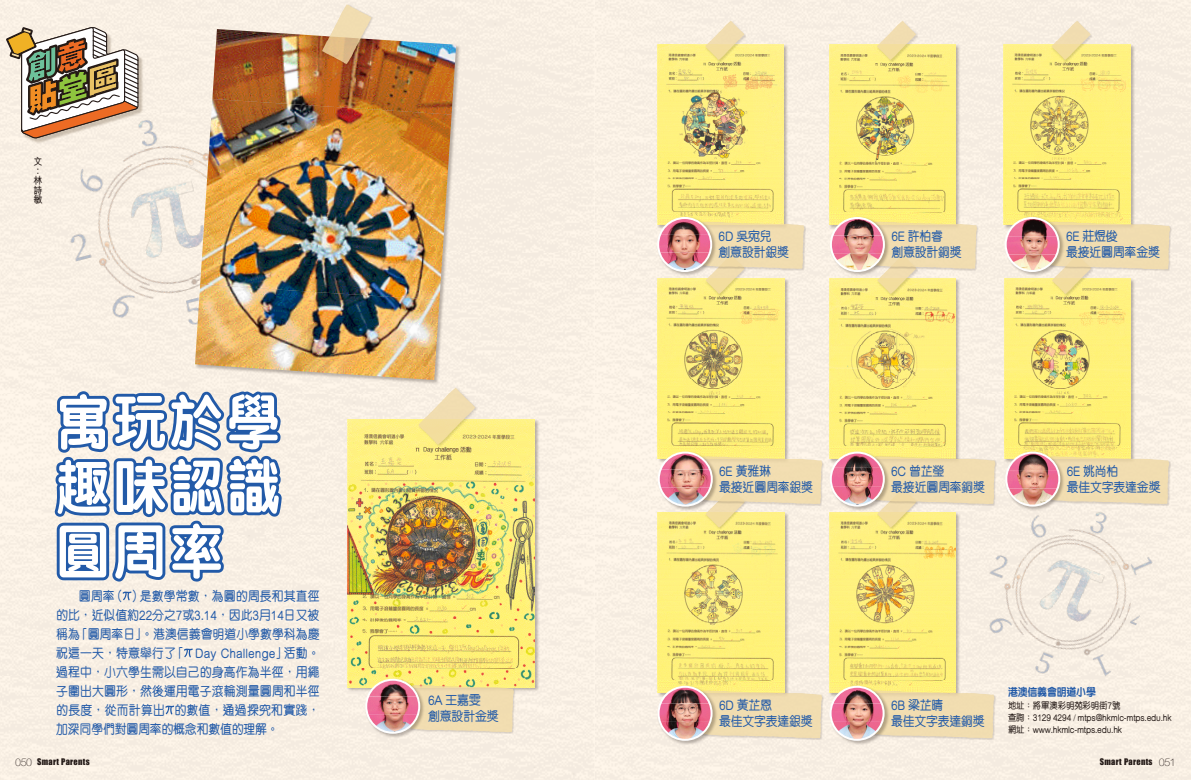
<style>
.page{position:relative;width:1191px;height:780px;background:#fff}
.page>*{position:absolute;margin:0;border:0;box-sizing:border-box;transform-origin:0 0}
.t1{font:800 59.4px/64.7px "M Yuen HK";letter-spacing:.05em;color:#fff;text-align:justify;scale:.91 1}
.t2{font:500 13.2px/16px "M Yuen HK";letter-spacing:-.025em;color:#225aa8;scale:.91 1}
.t3{font:800 11px "M Yuen HK";letter-spacing:-.025em;color:#225aa8;scale:.91 1}
.t4{font:700 9.9px/9.7px "M Hei HK";color:#221815;scale:.91 1}
.t5{font:500 9.4px/12px "M Yuen HK";letter-spacing:-.025em;color:#221815;scale:.91 1}
.t6{font:8.4px "Impact";letter-spacing:.04em;color:#221815}
.s1{font-family:"M Yuen HK";font-weight:300;font-size:10.4px}
</style>
<div class="page">
<img style="left:21px;top:27px;width:124px;height:117px">
<svg style="left:6px;top:26px;width:133px;height:113px"></svg>
<img style="left:961px;top:477px;width:210px;height:228px">
<img style="left:38px;top:93px;width:156px;height:266px">
<div style="left:657px;top:511px;width:132px;height:186px;background:#221815;opacity:.3"></div>
<img style="left:658px;top:512px;width:126px;height:177px">
<div style="left:829px;top:511px;width:132px;height:186px;background:#221815;opacity:.3"></div>
<img style="left:829px;top:512px;width:127px;height:177px">
<div style="left:705px;top:487px;width:41px;height:42px;background:#221815;opacity:.2"></div>
<div style="left:876px;top:487px;width:42px;height:42px;background:#221815;opacity:.2"></div>
<div style="left:700px;top:689px;width:124px;height:51px;background:#221815;opacity:.2"></div>
<svg style="left:717px;top:690px;width:105px;height:48px;background:#f0ddb0"></svg>
<div style="left:872px;top:689px;width:124px;height:51px;background:#221815;opacity:.2"></div>
<svg style="left:889px;top:690px;width:105px;height:48px;background:#f0ddb0"></svg>
<div style="left:657px;top:685px;width:60px;height:60px;background:#221815;opacity:.3"></div>
<img style="left:660px;top:686px;width:49px;height:17px">
<img style="left:658px;top:703px;width:53px;height:18px">
<img style="left:660px;top:721px;width:50px;height:18px">
<div style="left:657px;top:685px;width:55px;height:55px;border:2px solid #fff;border-radius:50%"></div>
<div style="left:829px;top:685px;width:60px;height:60px;background:#221815;opacity:.3"></div>
<img style="left:832px;top:686px;width:49px;height:17px">
<img style="left:830px;top:703px;width:53px;height:18px">
<img style="left:832px;top:721px;width:50px;height:18px">
<div style="left:829px;top:685px;width:55px;height:55px;border:2px solid #fff;border-radius:50%"></div>
<div style="left:657px;top:278px;width:132px;height:185px;background:#221815;opacity:.3"></div>
<img style="left:658px;top:278px;width:126px;height:177px">
<div style="left:829px;top:278px;width:132px;height:185px;background:#221815;opacity:.3"></div>
<img style="left:829px;top:278px;width:127px;height:177px">
<div style="left:1003px;top:278px;width:132px;height:185px;background:#221815;opacity:.3"></div>
<img style="left:1004px;top:278px;width:126px;height:177px">
<div style="left:705px;top:254px;width:41px;height:41px;background:#221815;opacity:.2"></div>
<div style="left:876px;top:254px;width:42px;height:41px;background:#221815;opacity:.2"></div>
<div style="left:1051px;top:254px;width:41px;height:41px;background:#221815;opacity:.2"></div>
<div style="left:700px;top:455px;width:124px;height:51px;background:#221815;opacity:.2"></div>
<svg style="left:701px;top:456px;width:121px;height:71px;background:#f2e1b0"></svg>
<div style="left:872px;top:455px;width:125px;height:51px;background:#221815;opacity:.2"></div>
<svg style="left:873px;top:456px;width:122px;height:71px;background:#f2e0b0"></svg>
<div style="left:1047px;top:455px;width:124px;height:50px;background:#221815;opacity:.2"></div>
<svg style="left:1065px;top:456px;width:104px;height:48px;background:#f0ddb0"></svg>
<div style="left:657px;top:451px;width:60px;height:60px;background:#221815;opacity:.3"></div>
<img style="left:660px;top:452px;width:50px;height:17px">
<img style="left:659px;top:469px;width:53px;height:18px">
<img style="left:660px;top:487px;width:50px;height:18px">
<div style="left:658px;top:451px;width:55px;height:55px;border:2px solid #fff;border-radius:50%"></div>
<div style="left:829px;top:451px;width:60px;height:60px;background:#221815;opacity:.3"></div>
<img style="left:833px;top:452px;width:48px;height:15px">
<img style="left:830px;top:467px;width:54px;height:38px">
<div style="left:829px;top:451px;width:56px;height:55px;border:2px solid #fff;border-radius:50%"></div>
<div style="left:1004px;top:451px;width:61px;height:60px;background:#221815;opacity:.3"></div>
<img style="left:1007px;top:452px;width:50px;height:18px">
<img style="left:1006px;top:470px;width:53px;height:18px">
<img style="left:1008px;top:488px;width:49px;height:17px">
<div style="left:1005px;top:451px;width:55px;height:55px;border:2px solid #fff;border-radius:50%"></div>
<div style="left:194px;top:28px;width:267px;height:356px;background:#221815;opacity:.3"></div>
<img style="left:212px;top:29px;width:244px;height:86px">
<img style="left:200px;top:99px;width:251px;height:201px">
<img style="left:195px;top:284px;width:244px;height:96px">
<div style="left:657px;top:44px;width:132px;height:185px;background:#221815;opacity:.3"></div>
<img style="left:657px;top:44px;width:127px;height:177px">
<div style="left:828px;top:44px;width:132px;height:185px;background:#221815;opacity:.3"></div>
<img style="left:829px;top:44px;width:126px;height:177px">
<div style="left:1003px;top:44px;width:132px;height:185px;background:#221815;opacity:.3"></div>
<img style="left:1003px;top:44px;width:127px;height:181px">
<div style="left:704px;top:20px;width:42px;height:42px;background:#221815;opacity:.2"></div>
<svg style="left:705px;top:21px;width:39px;height:39px;background:#f4e4b0"></svg>
<div style="left:876px;top:20px;width:41px;height:42px;background:#221815;opacity:.2"></div>
<svg style="left:877px;top:21px;width:39px;height:39px;background:#f3e4af"></svg>
<div style="left:1050px;top:20px;width:42px;height:42px;background:#221815;opacity:.2"></div>
<svg style="left:1051px;top:21px;width:39px;height:39px;background:#f3e4af"></svg>
<svg style="left:48px;top:297px;width:238px;height:303px;background:#9faec1"></svg>
<svg style="left:184px;top:648px;width:9px;height:9px"></svg>
<svg style="left:165px;top:705px;width:9px;height:9px"></svg>
<div style="left:346px;top:419px;width:193px;height:272px;background:#221815;opacity:.3"></div>
<img style="left:347px;top:419px;width:188px;height:268px">
<div style="left:418px;top:387px;width:59px;height:60px;background:#221815;opacity:.2"></div>
<svg style="left:418px;top:387px;width:57px;height:58px;background:#f5e5ae"></svg>
<div style="left:409px;top:684px;width:107px;height:50px;background:#221815;opacity:.2"></div>
<svg style="left:425px;top:685px;width:89px;height:47px;background:#efdcae"></svg>
<div style="left:365px;top:678px;width:60px;height:60px;background:#221815;opacity:.3"></div>
<img style="left:368px;top:679px;width:49px;height:17px">
<img style="left:366px;top:696px;width:53px;height:18px">
<img style="left:368px;top:714px;width:50px;height:18px">
<div style="left:365px;top:678px;width:55px;height:55px;border:2px solid #fff;border-radius:50%"></div>
<div style="left:699px;top:221px;width:107px;height:49px;background:#221815;opacity:.2"></div>
<svg style="left:700px;top:222px;width:104px;height:72px;background:#f2e0ad"></svg>
<div style="left:872px;top:221px;width:107px;height:49px;background:#221815;opacity:.2"></div>
<svg style="left:873px;top:222px;width:104px;height:72px;background:#f2e1ad"></svg>
<div style="left:1047px;top:221px;width:125px;height:50px;background:#221815;opacity:.2"></div>
<svg style="left:1047px;top:222px;width:123px;height:72px;background:#f2e1b0"></svg>
<div style="left:656px;top:216px;width:61px;height:61px;background:#221815;opacity:.3"></div>
<img style="left:660px;top:218px;width:49px;height:17px">
<img style="left:658px;top:235px;width:53px;height:35px">
<div style="left:657px;top:217px;width:55px;height:55px;border:2px solid #fff;border-radius:50%"></div>
<div style="left:829px;top:216px;width:61px;height:61px;background:#221815;opacity:.3"></div>
<img style="left:832px;top:218px;width:50px;height:17px">
<img style="left:831px;top:235px;width:53px;height:19px">
<img style="left:832px;top:254px;width:50px;height:17px">
<div style="left:830px;top:217px;width:55px;height:55px;border:2px solid #fff;border-radius:50%"></div>
<div style="left:1004px;top:216px;width:60px;height:61px;background:#221815;opacity:.3"></div>
<img style="left:1007px;top:218px;width:50px;height:18px">
<img style="left:1005px;top:236px;width:53px;height:18px">
<img style="left:1007px;top:254px;width:49px;height:17px">
<div style="left:1004px;top:217px;width:55px;height:55px;border:2px solid #fff;border-radius:50%"></div>
<div style="left:321px;top:4px;width:52px;height:62px;background:#221815;opacity:.2"></div>
<svg style="left:322px;top:4px;width:49px;height:60px;background:#dbb995"></svg>
<p class="t4" style="left:33px;top:156px;width:11px">文：林詩敏</p>
<h1 class="t1" style="left:56px;top:385px;width:248px">寓玩於學趣味認識圓周率</h1>
<p class="t2" style="left:56px;top:585px;width:291px;line-height:19px;text-align:justify;text-indent:23px">圓周率（ ）是數學常數，為圓的周長和其直徑的比，近似值約22分之7或3.14，因此3月14日又被稱為「圓周率日」。港澳信義會明道小學數學科為慶祝這一天，特意舉行了「 Day Challenge」活動。過程中，小六學生需以自己的身高作為半徑，用繩子圍出大圓形，然後運用電子滾輪測量圓周和半徑的長度，從而計算出 的數值，通過探究和實踐，加深同學們對圓周率的概念和數值的理解。</p>
<p class="t2" style="left:428px;top:691px;width:79px">6A 王嘉雯<br>創意設計金獎</p>
<p class="t2" style="left:718px;top:228px;width:79px">6D 吳宛兒<br>創意設計銀獎</p>
<p class="t2" style="left:891px;top:228px;width:79px">6E 許柏睿<br>創意設計銅獎</p>
<p class="t2" style="left:1066px;top:228px;width:105px">6E 莊煜俊<br>最接近圓周率金獎</p>
<p class="t2" style="left:719px;top:462px;width:105px">6E 黃雅琳<br>最接近圓周率銀獎</p>
<p class="t2" style="left:891px;top:462px;width:105px">6C 曾芷瑩<br>最接近圓周率銅獎</p>
<p class="t2" style="left:1066px;top:462px;width:105px">6E 姚尚柏<br>最佳文字表達金獎</p>
<p class="t2" style="left:719px;top:696px;width:105px">6D 黃芷恩<br>最佳文字表達銀獎</p>
<p class="t2" style="left:891px;top:696px;width:105px">6B 梁芷晴<br>最佳文字表達銅獎</p>
<p class="t3" style="left:1008px;top:684px;width:98px">港澳信義會明道小學</p>
<p class="t5" style="left:1008px;top:699px;width:181px">地址：將軍澳彩明苑彩明街7號<br>查詢：3129 4294 / mtps@hkmlc-mtps.edu.hk網址：www.hkmlc-mtps.edu.hk</p>
<p class="t6" style="left:15px;top:755px;width:76px"><span class="s1">050</span> Smart Parents</p>
<p class="t6" style="left:1099px;top:755px;width:78px">Smart Parents <span class="s1">051</span></p>
</div>
